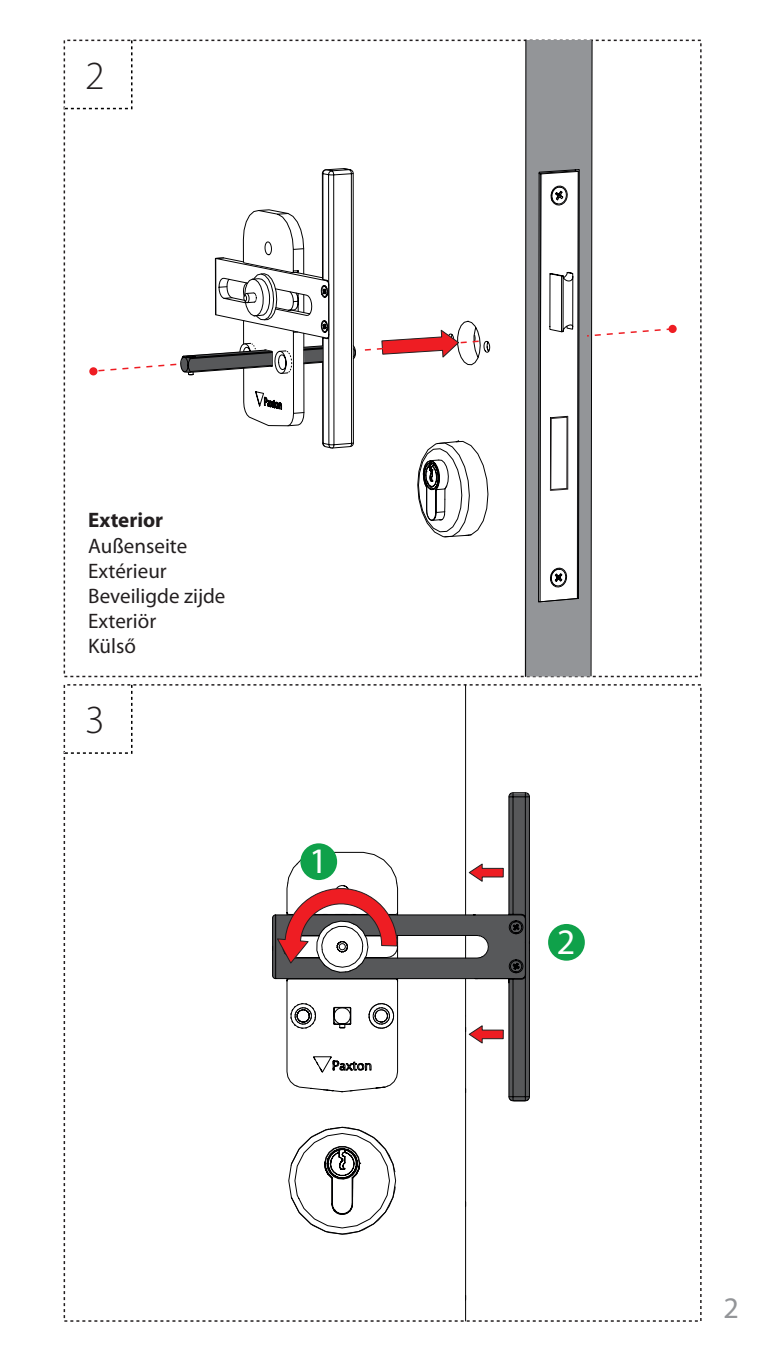
<style>
.page{position:relative;width:766px;height:1361px;background:#fff}
.page>*{position:absolute;margin:0;border:0;box-sizing:border-box;transform-origin:0 0}
.t1{font:300 39.9px "Myriad Pro";color:#231f20}
.t2{font:36px "Myriad Pro";color:#fff}
.t3{font:30px "Myriad Pro";color:#939598}
.t4{font:21px/25.2px "Myriad Pro";color:#231f20}
.t5{font:700 21px "Myriad Pro";color:#231f20}
</style>
<div class="page">
<svg style="left:455px;top:39px;width:137px;height:638px"></svg>
<svg style="left:473px;top:171px;width:64px;height:431px"></svg>
<svg style="left:585px;top:327px;width:83px;height:10px"></svg>
<div style="left:668px;top:325px;width:8px;height:8px;background:#ee1d23;border-radius:50%"></div>
<svg style="left:63px;top:39px;width:425px;height:498px"></svg>
<svg style="left:63px;top:684px;width:70px;height:70px"></svg>
<svg style="left:241px;top:675px;width:141px;height:11px"></svg>
<svg style="left:272px;top:792px;width:258px;height:453px"></svg>
<div style="left:300px;top:843px;width:37px;height:37px;background:#0fa14a;border-radius:50%"></div>
<div style="left:548px;top:924px;width:36px;height:36px;background:#0fa14a;border-radius:50%"></div>
<svg style="left:537px;top:39px;width:42px;height:563px"></svg>
<h1 class="t1" style="left:85px;top:51px;width:21px">2</h1>
<p class="t5" style="left:88px;top:506px;width:76px">Exterior</p>
<p class="t4" style="left:88px;top:532px;width:139px">Außenseite<br>Extérieur<br>Beveiligde zijde<br>Exteriör<br>Külső</p>
<h1 class="t1" style="left:85px;top:696px;width:21px">3</h1>
<h2 class="t2" style="left:309px;top:839px;width:20px">1</h2>
<h2 class="t2" style="left:556px;top:919px;width:20px">2</h2>
<h3 class="t3" style="left:723px;top:1290px;width:17px">2</h3>
</div>
